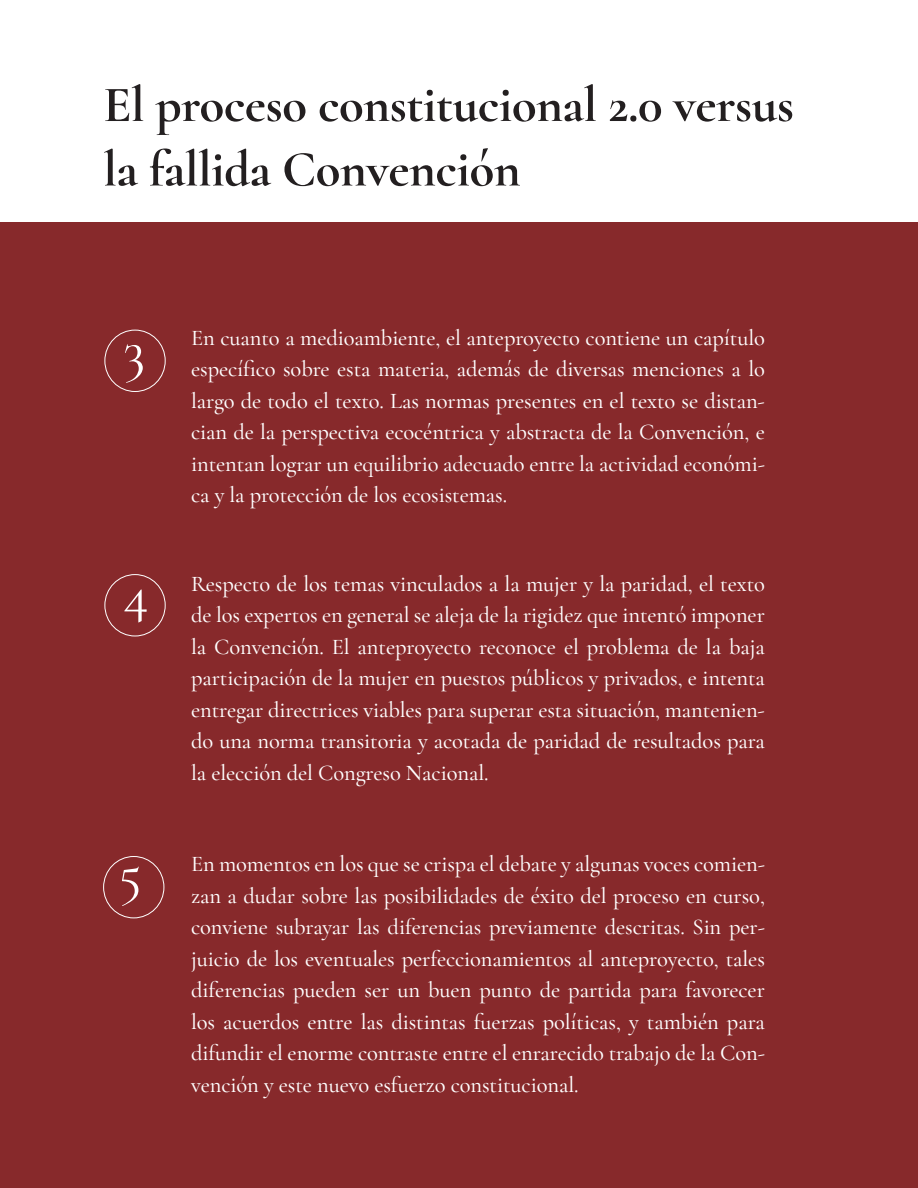
<style>
.page{position:relative;width:918px;height:1188px;background:#fff}
.page>*{position:absolute;margin:0;border:0;box-sizing:border-box;transform-origin:0 0}
.t1{font:56.1px "Cormorant";color:#fff}
.t2{font:700 51px/64.5px "Cormorant";letter-spacing:-.01em;color:#231f20}
.t3{font:500 22.5px/31.5px "Cormorant Garamond";letter-spacing:-.005em;color:#fff;text-align:justify}
</style>
<div class="page">
<div style="left:0;top:223px;width:918px;height:965px;background:#87292b"></div>
<div style="left:104px;top:330px;width:62px;height:62px;border:1px solid #fff;border-radius:50%"></div>
<div style="left:103px;top:856px;width:61px;height:62px;border:1px solid #fff;border-radius:50%"></div>
<div style="left:104px;top:574px;width:62px;height:62px;border:1px solid #fff;border-radius:50%"></div>
<h2 class="t2" style="left:103px;top:72px;width:692px">El proceso constitucional 2.0 versus la fallida Convención</h2>
<h1 class="t1" style="left:123px;top:315px;width:23px">3</h1>
<h1 class="t1" style="left:123px;top:560px;width:27px">4</h1>
<h1 class="t1" style="left:119px;top:839px;width:24px">5</h1>
<p class="t3" style="left:191px;top:322px;width:575px">En cuanto a medioambiente, el anteproyecto contiene un capítulo específico sobre esta materia, además de diversas menciones a lo largo de todo el texto. Las normas presentes en el texto se distan&shy;cian de la perspectiva ecocéntrica y abstracta de la Convención, e intentan lograr un equilibrio adecuado entre la actividad económi&shy;ca y la protección de los ecosistemas.</p>
<p class="t3" style="left:191px;top:568px;width:575px">Respecto de los temas vinculados a la mujer y la paridad, el texto de los expertos en general se aleja de la rigidez que intentó imponer la Convención. El anteproyecto reconoce el problema de la baja participación de la mujer en puestos públicos y privados, e intenta entregar directrices viables para superar esta situación, mantenien&shy;do una norma transitoria y acotada de paridad de resultados para la elección del Congreso Nacional.</p>
<p class="t3" style="left:191px;top:848px;width:575px">En momentos en los que se crispa el debate y algunas voces comien&shy;zan a dudar sobre las posibilidades de éxito del proceso en curso, conviene subrayar las diferencias previamente descritas. Sin per&shy;juicio de los eventuales perfeccionamientos al anteproyecto, tales diferencias pueden ser un buen punto de partida para favorecer los acuerdos entre las distintas fuerzas políticas, y también para difundir el enorme contraste entre el enrarecido trabajo de la Con&shy;vención y este nuevo esfuerzo constitucional.</p>
</div>
